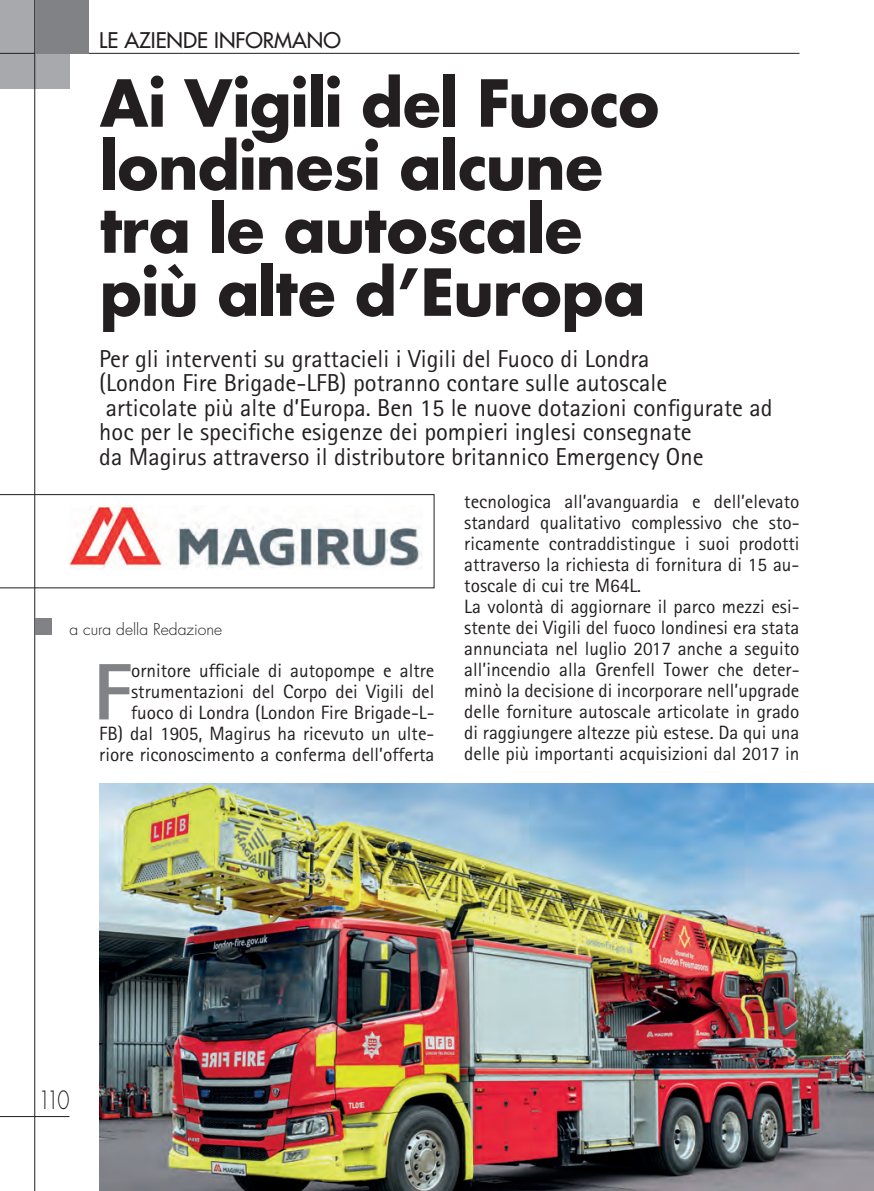
<style>
.page{position:relative;width:874px;height:1191px;background:#fff}
.page>*{position:absolute;margin:0;border:0;box-sizing:border-box;transform-origin:0 0}
.t1{font:800 80.15px "Rotis Sans Serif";color:#808285}
.t2{font:700 63px/63px "Futura";letter-spacing:-.03em;color:#231f20}
.t3{font:24.5px/24.5px "Rotis Sans Serif";color:#231f20}
.t4{font:300 24.5px "Futura";color:#231f20;scale:.8 1}
.t5{font:21px "Futura";color:#231f20}
.t6{font:19.25px/21px "Rotis Sans Serif";color:#231f20;text-align:right}
.t7{font:300 15.75px "Futura";color:#231f20}
</style>
<div class="page">
<div style="left:0;top:0;width:69px;height:88px;background:#a8a9ad"></div>
<hr style="left:0;top:1116px;width:69px;height:1px;background:#231f20">
<hr style="left:34px;top:0;width:1px;height:1191px;background:#231f20">
<hr style="left:0;top:53px;width:799px;height:1px;background:#231f20">
<div style="left:35px;top:617px;width:17px;height:17px;background:#808285"></div>
<div style="left:35px;top:0;width:53px;height:54px;background:#808285"></div>
<svg style="left:0;top:494px;width:434px;height:94px"></svg>
<img style="left:69px;top:505px;width:353px;height:64px">
<img style="left:99px;top:783px;width:774px;height:408px">
<p class="t5" style="left:99px;top:27px;width:243px">LE AZIENDE INFORMANO</p>
<h2 class="t2" style="left:99px;top:71px;width:562px">Ai Vigili del Fuoco londinesi alcune tra le autoscale più alte d’Europa</h2>
<p class="t3" style="left:99px;top:346px;width:674px">Per gli interventi su grattacieli i Vigili del Fuoco di Londra<br>(London Fire Brigade-LFB) potranno contare sulle autoscale<br>articolate più alte d’Europa. Ben 15 le nuove dotazioni configurate ad hoc per le specifiche esigenze dei pompieri inglesi consegnate<br>da Magirus attraverso il distributore britannico Emergency One</p>
<p class="t7" style="left:69px;top:618px;width:154px">a cura della Redazione</p>
<p class="t6" style="left:99px;top:660px;width:336px">ornitore ufficiale di autopompe e altre strumentazioni del Corpo dei Vigili del fuoco di Londra (London Fire Brigade-L-<br>FB) dal 1905, Magirus ha ricevuto un ulte&shy;riore riconoscimento a conferma dell’offerta</p>
<h1 class="t1" style="left:93px;top:641px;width:40px">F</h1>
<p class="t6" style="left:464px;top:490px;width:336px;text-align:left">tecnologica all’avanguardia e dell’elevato standard qualitativo complessivo che sto&shy;ricamente contraddistingue i suoi prodotti attraverso la richiesta di fornitura di 15 au&shy;toscale di cui tre M64L.<br>La volontà di aggiornare il parco mezzi esi&shy;stente dei Vigili del fuoco londinesi era stata annunciata nel luglio 2017 anche a seguito all’incendio alla Grenfell Tower che deter&shy;minò la decisione di incorporare nell’upgrade delle forniture autoscale articolate in grado di raggiungere altezze più estese. Da qui una delle più importanti acquisizioni dal 2017 in</p>
<p class="t4" style="left:39px;top:1084px;width:40px">110</p>
</div>
